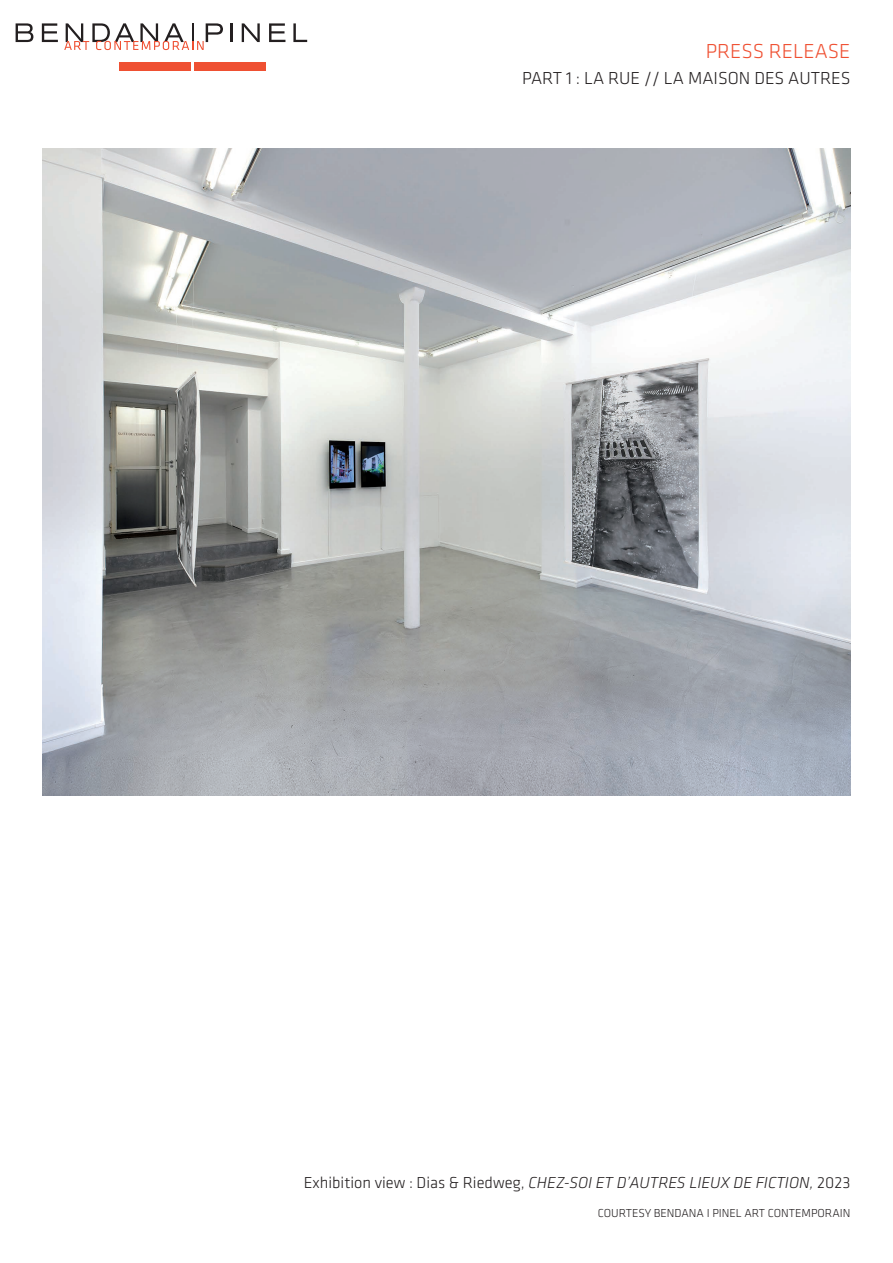
<style>
.page{position:relative;width:893px;height:1263px;background:#fff}
.page>*{position:absolute;margin:0;border:0;box-sizing:border-box;transform-origin:0 0}
.t1{font:300 21px "Klavika";color:#ef5032}
.t2{font:300 18px "Klavika";color:#231f20}
.t3{font:italic 300 16.5px "Klavika";color:#231f20}
.t4{font:300 12px "Klavika";color:#231f20}
.s1{font-style:normal}
</style>
<div class="page">
<svg style="left:16px;top:23px;width:17px;height:19px"></svg>
<svg style="left:42px;top:23px;width:16px;height:19px"></svg>
<svg style="left:230px;top:23px;width:2px;height:19px"></svg>
<svg style="left:242px;top:23px;width:18px;height:19px"></svg>
<svg style="left:269px;top:23px;width:16px;height:19px"></svg>
<svg style="left:293px;top:23px;width:14px;height:19px"></svg>
<svg style="left:64px;top:23px;width:159px;height:27px"></svg>
<div style="left:119px;top:62px;width:72px;height:9px;background:#ef5032"></div>
<div style="left:194px;top:62px;width:72px;height:9px;background:#ef5032"></div>
<img style="left:43px;top:149px;width:807px;height:646px">
<p class="t1" style="left:706px;top:39px;width:146px">PRESS RELEASE</p>
<p class="t2" style="left:522px;top:68px;width:330px">PART 1 : LA RUE // LA MAISON DES AUTRES</p>
<p class="t3" style="left:304px;top:1172px;width:548px"><span class="s1">Exhibition view : Dias &amp; Riedweg,</span> CHEZ-SOI ET D’AUTRES LIEUX DE FICTION, <span class="s1">2023</span></p>
<p class="t4" style="left:598px;top:1206px;width:254px">COURTESY BENDANA I PINEL ART CONTEMPORAIN</p>
</div>
